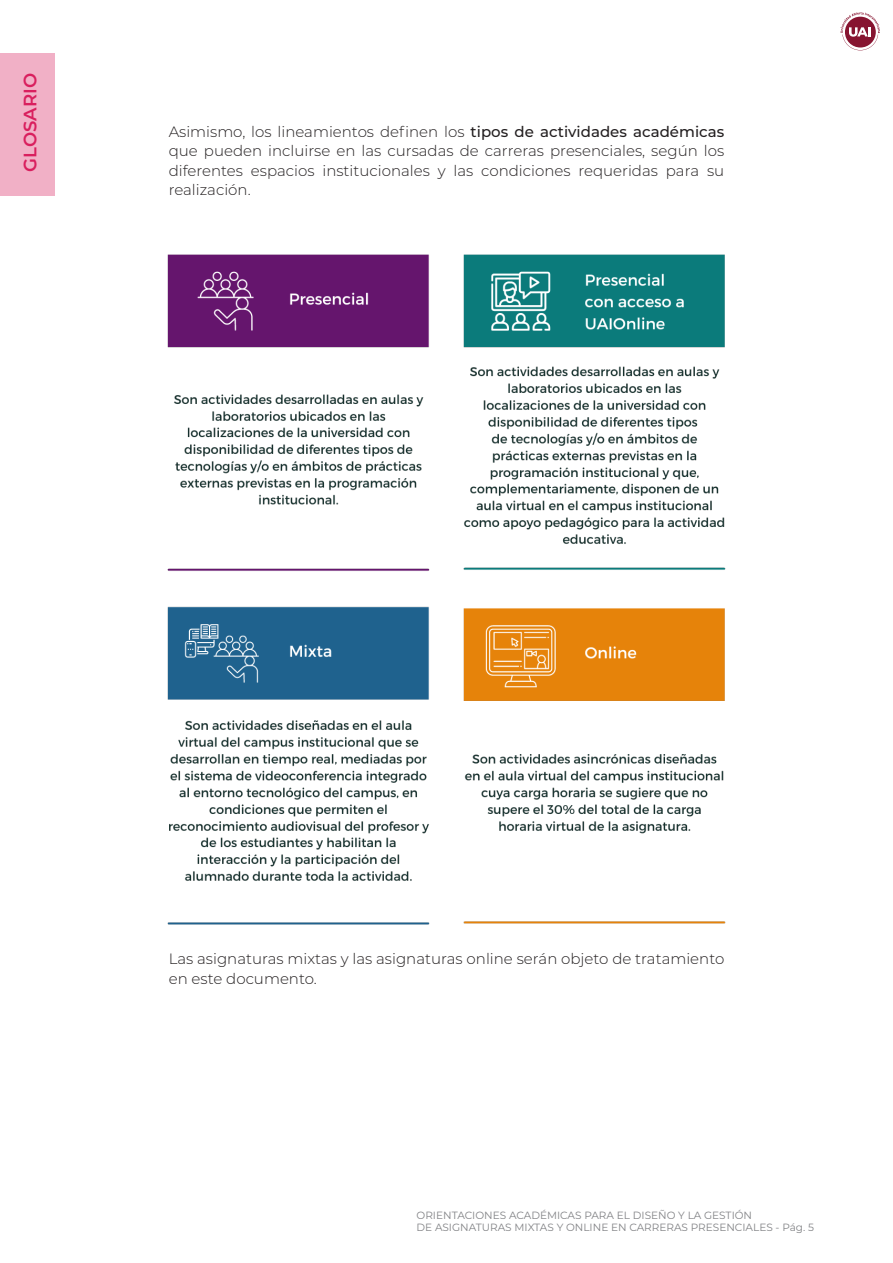
<style>
.page{position:relative;width:893px;height:1263px;background:#fff}
.page>*{position:absolute;margin:0;border:0;box-sizing:border-box;transform-origin:0 0}
.t1{font:600 18px "Montserrat";color:#d91f5e}
.t2{font:300 15px/19.5px "Montserrat";color:#231f20;text-align:justify}
.t3{font:10.5px/12px "Montserrat";color:#818285}
.s1{font-weight:500}
</style>
<div class="page">
<svg style="left:840px;top:12px;width:40px;height:38px"></svg>
<div style="left:0;top:54px;width:54px;height:142px;background:#f1b0c6"></div>
<img style="left:167px;top:254px;width:559px;height:671px">
<p class="t1" style="left:17px;top:172px;width:100px;rotate:-90deg">GLOSARIO</p>
<p class="t2" style="left:169px;top:121px;width:557px">Asimismo, los lineamientos definen los <span class="s1">tipos de actividades académicas </span>que pueden incluirse en las cursadas de carreras presenciales, según los diferentes espacios institucionales y las condiciones requeridas para su realización.</p>
<p class="t2" style="left:169px;top:949px;width:557px">Las asignaturas mixtas y las asignaturas online serán objeto de tratamiento en este documento.</p>
<p class="t3" style="left:417px;top:1209px;width:399px">ORIENTACIONES ACADÉMICAS PARA EL DISEÑO Y LA GESTIÓN<br>DE ASIGNATURAS MIXTAS Y ONLINE EN CARRERAS PRESENCIALES - Pág. 5</p>
</div>
